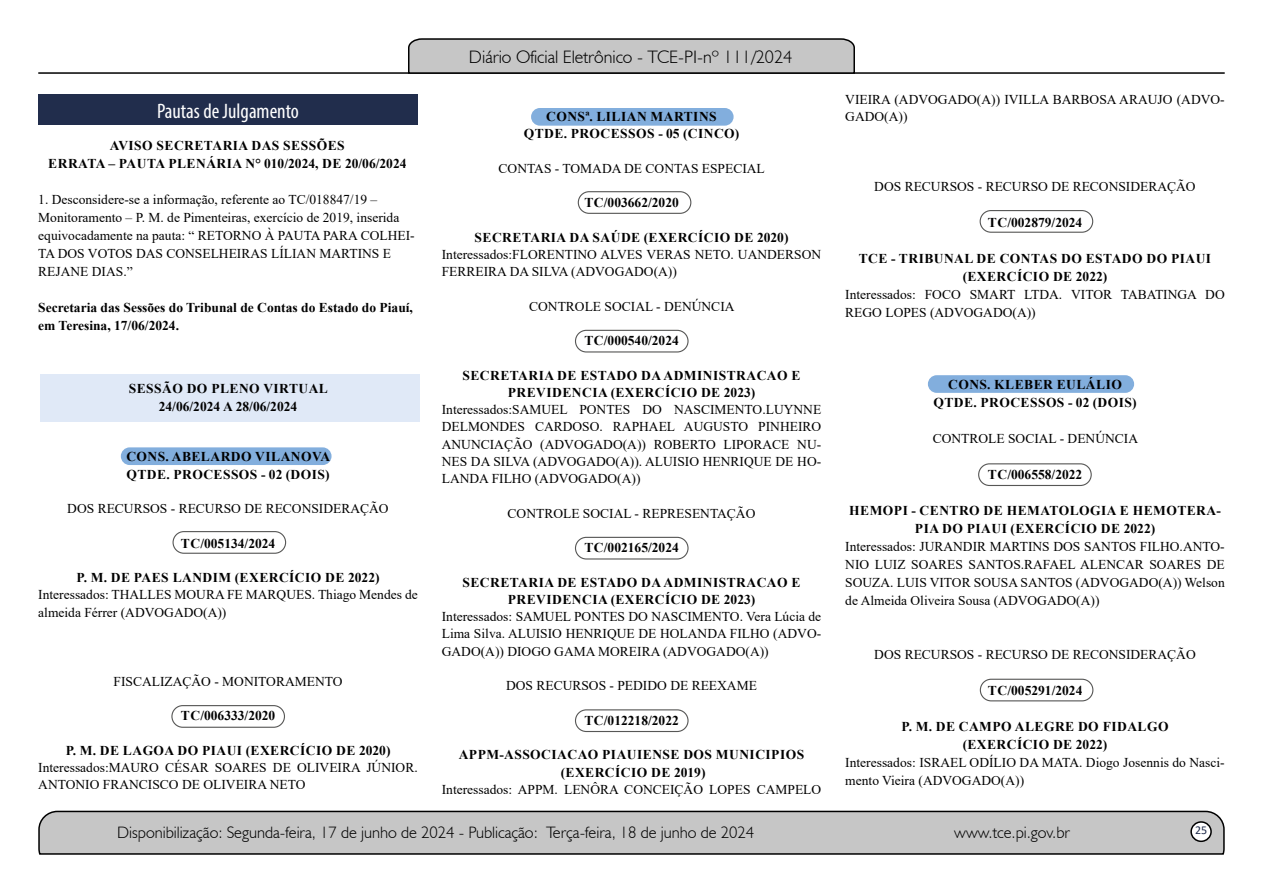
<style>
.page{position:relative;width:1263px;height:893px;background:#fff}
.page>*{position:absolute;margin:0;border:0;box-sizing:border-box;transform-origin:0 0}
.t1{font:condensed 21px "Myriad Pro";color:#fff}
.t2{font:300 18px "Humanist 521 BT";color:#000}
.t3{font:300 16.5px "Humanist 521 BT";color:#000}
.t4{font:13.5px/17.2px "Times New Roman";color:#000}
.t5{font:700 13.5px/18px "Times New Roman";letter-spacing:.035em;color:#000;text-align:center}
.t6{font:700 13.5px/18px "Times New Roman";color:#000}
.t7{font:12px "Calibri";color:#212d4c}
</style>
<div class="page">
<svg style="left:38px;top:810px;width:1187px;height:45px;background:#b9b9b9"></svg>
<div style="left:1191px;top:822px;width:20px;height:19px;background:#fff;border-radius:50%"></div>
<div style="left:1190px;top:821px;width:22px;height:21px;border:2px solid #000;border-radius:50%"></div>
<hr style="left:38px;top:72px;width:1187px;height:2px;background:#000">
<svg style="left:407px;top:38px;width:449px;height:36px;background:#b4b4b4"></svg>
<div style="left:121px;top:447px;width:211px;height:18px;background:#82aedd;border-radius:9px"></div>
<div style="left:40px;top:374px;width:379px;height:47px;background:#e0e9f7"></div>
<div style="left:38px;top:94px;width:380px;height:31px;background:#212d4c"></div>
<div style="left:531px;top:108px;width:202px;height:18px;background:#82aedd;border-radius:9px"></div>
<div style="left:928px;top:375px;width:206px;height:18px;background:#82aedd;border-radius:9px"></div>
<div style="left:172px;top:531px;width:114px;height:23px;border:1px solid #575756;border-radius:11px"></div>
<div style="left:578px;top:191px;width:113px;height:23px;border:1px solid #575756;border-radius:11px"></div>
<div style="left:171px;top:705px;width:114px;height:23px;border:1px solid #575756;border-radius:11px"></div>
<div style="left:575px;top:330px;width:113px;height:23px;border:1px solid #575756;border-radius:11px"></div>
<div style="left:575px;top:537px;width:113px;height:23px;border:1px solid #575756;border-radius:11px"></div>
<div style="left:575px;top:709px;width:113px;height:23px;border:1px solid #575756;border-radius:11px"></div>
<div style="left:979px;top:210px;width:114px;height:23px;border:1px solid #575756;border-radius:11px"></div>
<div style="left:978px;top:463px;width:114px;height:23px;border:1px solid #575756;border-radius:11px"></div>
<div style="left:980px;top:679px;width:113px;height:22px;border:1px solid #575756;border-radius:11px"></div>
<h1 class="t1" style="left:157px;top:98px;width:143px">Pautas de Julgamento</h1>
<p class="t5" style="left:48px;top:136px;width:360px">AVISO SECRETARIA DAS SESSÕES<br>ERRATA – PAUTA PLENÁRIA N° 010/2024, DE 20/06/2024</p>
<p class="t4" style="left:38px;top:190px;width:378px;line-height:18px">1. Desconsidere-se a informação, referente ao TC/018847/19 – Monitoramento – P. M. de Pimenteiras, exercício de 2019, inserida equivocadamente na pauta: “ RETORNO À PAUTA PARA COLHEI-TA DOS VOTOS DAS CONSELHEIRAS LÍLIAN MARTINS E REJANE DIAS.”</p>
<p class="t6" style="left:38px;top:298px;width:376px">Secretaria das Sessões do Tribunal de Contas do Estado do Piauí, em Teresina, 17/06/2024.</p>
<p class="t5" style="left:129px;top:379px;width:201px">SESSÃO DO PLENO VIRTUAL<br>24/06/2024 A 28/06/2024</p>
<p class="t5" style="left:126px;top:448px;width:205px;line-height:17.2px;text-align:left">CONS. ABELARDO VILANOVA<br>QTDE. PROCESSOS - 02 (DOIS)</p>
<p class="t4" style="left:67px;top:500px;width:323px">DOS RECURSOS - RECURSO DE RECONSIDERAÇÃO</p>
<p class="t6" style="left:181px;top:534px;width:96px">TC/005134/2024</p>
<p class="t5" style="left:77px;top:568px;width:304px">P. M. DE PAES LANDIM (EXERCÍCIO DE 2022)</p>
<p class="t4" style="left:38px;top:586px;width:381px">Interessados: THALLES MOURA FE MARQUES. Thiago Mendes de almeida Férrer (ADVOGADO(A))</p>
<p class="t4" style="left:113px;top:672px;width:231px">FISCALIZAÇÃO - MONITORAMENTO</p>
<p class="t6" style="left:181px;top:706px;width:96px">TC/006333/2020</p>
<p class="t5" style="left:66px;top:741px;width:326px">P. M. DE LAGOA DO PIAUI (EXERCÍCIO DE 2020)</p>
<p class="t4" style="left:38px;top:758px;width:381px">Interessados:MAURO CÉSAR SOARES DE OLIVEIRA JÚNIOR.<br>ANTONIO FRANCISCO DE OLIVEIRA NETO</p>
<h2 class="t2" style="left:469px;top:46px;width:325px">Diário Oficial Eletrônico - TCE-PI-nº 111/2024</h2>
<p class="t5" style="left:524px;top:107px;width:217px;line-height:17.2px">CONSª. LILIAN MARTINS<br>QTDE. PROCESSOS - 05 (CINCO)</p>
<p class="t4" style="left:499px;top:159px;width:268px">CONTAS - TOMADA DE CONTAS ESPECIAL</p>
<p class="t6" style="left:584px;top:193px;width:96px">TC/003662/2020</p>
<p class="t5" style="left:475px;top:228px;width:315px">SECRETARIA DA SAÚDE (EXERCÍCIO DE 2020)</p>
<p class="t4" style="left:442px;top:245px;width:381px">Interessados:FLORENTINO ALVES VERAS NETO. UANDERSON<br>FERREIRA DA SILVA (ADVOGADO(A))</p>
<p class="t4" style="left:529px;top:297px;width:207px">CONTROLE SOCIAL - DENÚNCIA</p>
<p class="t6" style="left:584px;top:331px;width:96px">TC/000540/2024</p>
<p class="t5" style="left:462px;top:366px;width:340px;line-height:17.2px">SECRETARIA DE ESTADO DA ADMINISTRACAO E<br>PREVIDENCIA (EXERCÍCIO DE 2023)</p>
<p class="t4" style="left:442px;top:401px;width:381px;text-align:justify">Interessados:SAMUEL PONTES DO NASCIMENTO.LUYNNE DELMONDES CARDOSO. RAPHAEL AUGUSTO PINHEIRO ANUNCIAÇÃO (ADVOGADO(A)) ROBERTO LIPORACE NU-NES DA SILVA (ADVOGADO(A)). ALUISIO HENRIQUE DE HO-LANDA FILHO (ADVOGADO(A))</p>
<p class="t4" style="left:508px;top:504px;width:249px">CONTROLE SOCIAL - REPRESENTAÇÃO</p>
<p class="t6" style="left:584px;top:538px;width:96px">TC/002165/2024</p>
<p class="t5" style="left:462px;top:573px;width:340px;line-height:17.2px">SECRETARIA DE ESTADO DA ADMINISTRACAO E<br>PREVIDENCIA (EXERCÍCIO DE 2023)</p>
<p class="t4" style="left:442px;top:608px;width:381px;text-align:justify">Interessados: SAMUEL PONTES DO NASCIMENTO. Vera Lúcia de Lima Silva. ALUISIO HENRIQUE DE HOLANDA FILHO (ADVO-GADO(A)) DIOGO GAMA MOREIRA (ADVOGADO(A))</p>
<p class="t4" style="left:506px;top:677px;width:252px">DOS RECURSOS - PEDIDO DE REEXAME</p>
<p class="t6" style="left:584px;top:711px;width:96px">TC/012218/2022</p>
<p class="t5" style="left:459px;top:746px;width:347px;line-height:17.2px">APPM-ASSOCIACAO PIAUIENSE DOS MUNICIPIOS (EXERCÍCIO DE 2019)</p>
<p class="t4" style="left:442px;top:780px;width:381px">Interessados: APPM. LENÔRA CONCEIÇÃO LOPES CAMPELO</p>
<p class="t4" style="left:845px;top:90px;width:381px">VIEIRA (ADVOGADO(A)) IVILLA BARBOSA ARAUJO (ADVO-<br>GADO(A))</p>
<p class="t4" style="left:874px;top:177px;width:323px">DOS RECURSOS - RECURSO DE RECONSIDERAÇÃO</p>
<p class="t6" style="left:988px;top:213px;width:96px">TC/002879/2024</p>
<p class="t5" style="left:859px;top:249px;width:354px">TCE - TRIBUNAL DE CONTAS DO ESTADO DO PIAUI (EXERCÍCIO DE 2022)</p>
<p class="t4" style="left:845px;top:285px;width:381px;line-height:18px">Interessados: FOCO SMART LTDA. VITOR TABATINGA DO<br>REGO LOPES (ADVOGADO(A))</p>
<p class="t5" style="left:933px;top:375px;width:205px">CONS. KLEBER EULÁLIO<br>QTDE. PROCESSOS - 02 (DOIS)</p>
<p class="t4" style="left:933px;top:429px;width:207px">CONTROLE SOCIAL - DENÚNCIA</p>
<p class="t6" style="left:988px;top:465px;width:96px">TC/006558/2022</p>
<p class="t5" style="left:849px;top:501px;width:373px">HEMOPI - CENTRO DE HEMATOLOGIA E HEMOTERA-<br>PIA DO PIAUI (EXERCÍCIO DE 2022)</p>
<p class="t4" style="left:845px;top:537px;width:381px;line-height:18px;text-align:justify">Interessados: JURANDIR MARTINS DOS SANTOS FILHO.ANTO-NIO LUIZ SOARES SANTOS.RAFAEL ALENCAR SOARES DE SOUZA. LUIS VITOR SOUSA SANTOS (ADVOGADO(A)) Welson de Almeida Oliveira Sousa (ADVOGADO(A))</p>
<p class="t4" style="left:874px;top:645px;width:323px">DOS RECURSOS - RECURSO DE RECONSIDERAÇÃO</p>
<p class="t6" style="left:988px;top:681px;width:96px">TC/005291/2024</p>
<p class="t5" style="left:901px;top:717px;width:268px">P. M. DE CAMPO ALEGRE DO FIDALGO (EXERCÍCIO DE 2022)</p>
<p class="t4" style="left:845px;top:753px;width:381px;line-height:18px">Interessados: ISRAEL ODÍLIO DA MATA. Diogo Josennis do Nasci&shy;mento Vieira (ADVOGADO(A))</p>
<p class="t3" style="left:117px;top:822px;width:639px">Disponibilização: Segunda-feira, 17 de junho de 2024 - Publicação: Terça-feira, 18 de junho de 2024</p>
<p class="t3" style="left:954px;top:822px;width:117px">www.tce.pi.gov.br</p>
<p class="t7" style="left:1195px;top:821px;width:14px">25</p>
</div>
